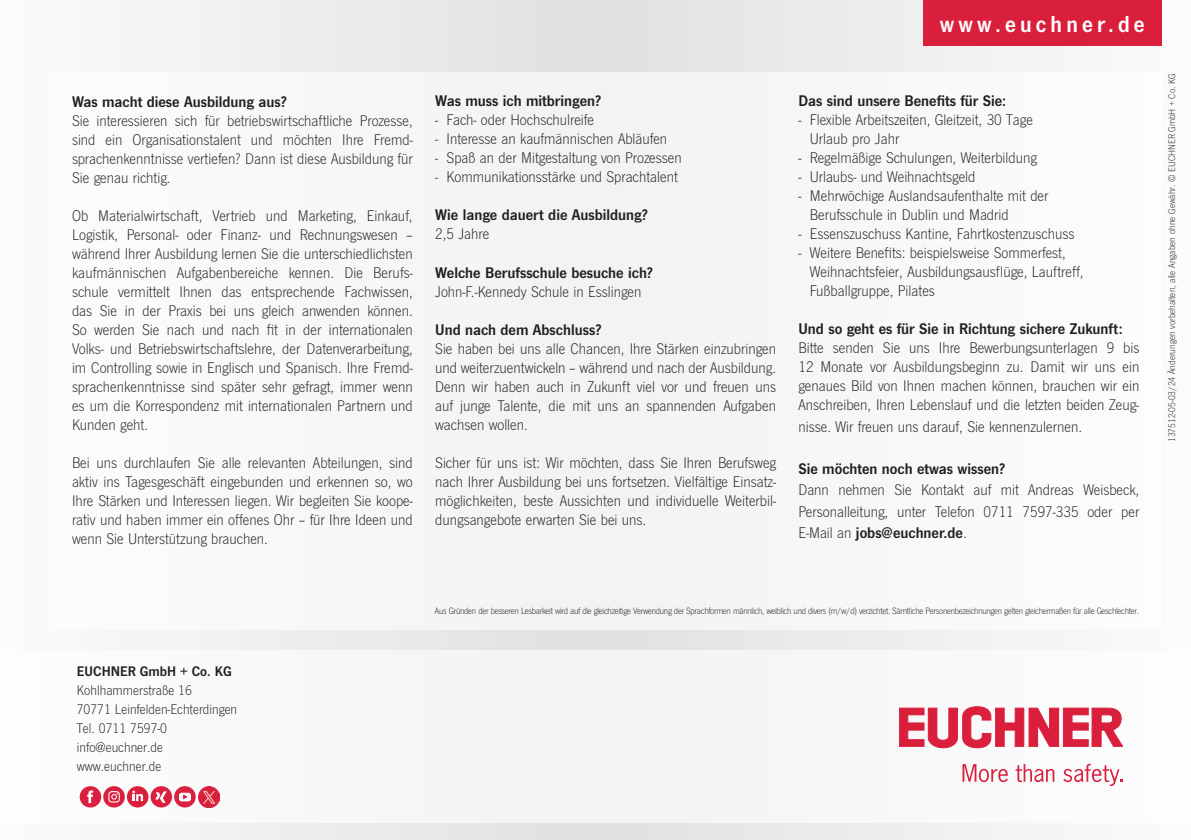
<style>
.page{position:relative;width:1191px;height:840px;background:#fff}
.page>*{position:absolute;margin:0;border:0;box-sizing:border-box;transform-origin:0 0}
.t1{font:24px "News Got Dem";letter-spacing:.18em;color:#fff}
.t2{font:300 16px/19px "News Got";color:#231f20;text-align:justify}
.t3{font:16px "News Got Dem";color:#231f20}
.t4{font:300 14.4px/19.2px "News Got";color:#231f20}
.t5{font:14.4px "News Got Dem";color:#231f20}
.t6{font:300 10px "News Got";color:#231f20}
.t7{font:300 9.6px "News Got";letter-spacing:-.03em;color:#231f20}
.s1{font-family:"News Got";font-weight:300}
</style>
<div class="page">
<div style="left:0;top:0;width:1191px;height:839px;background:linear-gradient(to right,#edeeef,#eeeeef)"></div>
<div style="left:923px;top:0;width:238px;height:45px;background:#da1f3d"></div>
<div style="left:0;top:649px;width:1191px;height:172px;background:#f7f7f8"></div>
<div style="left:50px;top:72px;width:1111px;height:557px;background:#f7f7f8"></div>
<svg style="left:899px;top:706px;width:224px;height:41px"></svg>
<svg style="left:962px;top:764px;width:46px;height:17px"></svg>
<svg style="left:1015px;top:764px;width:39px;height:17px"></svg>
<svg style="left:1063px;top:763px;width:60px;height:22px"></svg>
<div style="left:80px;top:785px;width:21px;height:22px;background:#da203e;border-radius:50%"></div>
<svg style="left:87px;top:790px;width:6px;height:12px"></svg>
<svg style="left:103px;top:785px;width:22px;height:22px"></svg>
<svg style="left:108px;top:790px;width:12px;height:12px"></svg>
<svg style="left:127px;top:785px;width:21px;height:22px"></svg>
<svg style="left:132px;top:790px;width:11px;height:10px"></svg>
<svg style="left:151px;top:785px;width:21px;height:22px"></svg>
<svg style="left:155px;top:790px;width:12px;height:12px"></svg>
<svg style="left:174px;top:785px;width:22px;height:22px"></svg>
<svg style="left:179px;top:792px;width:12px;height:9px"></svg>
<img style="left:198px;top:786px;width:21px;height:21px">
<h1 class="t1" style="left:940px;top:10px;width:206px">www.euchner.de</h1>
<p class="t3" style="left:72px;top:92px;width:217px">Was macht diese Ausbildung aus?</p>
<p class="t2" style="left:72px;top:111px;width:342px">Sie interessieren sich für betriebswirtschaftliche Prozesse, sind ein Organisationstalent und möchten Ihre Fremd&shy;sprachenkenntnisse vertiefen? Dann ist diese Ausbildung für Sie genau richtig.</p>
<p class="t2" style="left:72px;top:206px;width:342px">Ob Materialwirtschaft, Vertrieb und Marketing, Einkauf, Logistik, Personal- oder Finanz- und Rechnungswesen – während Ihrer Ausbildung lernen Sie die unterschiedlichsten kaufmännischen Aufgabenbereiche kennen. Die Berufs&shy;schule vermittelt Ihnen das entsprechende Fachwissen, das Sie in der Praxis bei uns gleich anwenden können.<br>So werden Sie nach und nach fit in der internationalen Volks- und Betriebswirtschaftslehre, der Datenverarbeitung, im Controlling sowie in Englisch und Spanisch. Ihre Fremd&shy;sprachenkenntnisse sind später sehr gefragt, immer wenn es um die Korrespondenz mit internationalen Partnern und Kunden geht.</p>
<p class="t2" style="left:72px;top:453px;width:342px">Bei uns durchlaufen Sie alle relevanten Abteilungen, sind aktiv ins Tagesgeschäft eingebunden und erkennen so, wo Ihre Stärken und Interessen liegen. Wir begleiten Sie koope&shy;rativ und haben immer ein offenes Ohr – für Ihre Ideen und wenn Sie Unterstützung brauchen.</p>
<p class="t3" style="left:435px;top:92px;width:168px">Was muss ich mitbringen?</p>
<p class="t2" style="left:435px;top:111px;width:160px">- Fach- oder Hochschulreife</p>
<p class="t2" style="left:435px;top:130px;width:233px">- Interesse an kaufmännischen Abläufen</p>
<p class="t2" style="left:435px;top:149px;width:248px">- Spaß an der Mitgestaltung von Prozessen</p>
<p class="t2" style="left:435px;top:168px;width:244px">- Kommunikationsstärke und Sprachtalent</p>
<p class="t3" style="left:435px;top:206px;width:214px">Wie lange dauert die Ausbildung?</p>
<p class="t2" style="left:435px;top:225px;width:56px">2,5 Jahre</p>
<p class="t3" style="left:435px;top:263px;width:220px">Welche Berufsschule besuche ich?</p>
<p class="t2" style="left:435px;top:282px;width:208px">John-F.-Kennedy Schule in Esslingen</p>
<p class="t3" style="left:435px;top:320px;width:168px">Und nach dem Abschluss?</p>
<p class="t2" style="left:435px;top:339px;width:342px">Sie haben bei uns alle Chancen, Ihre Stärken einzubringen und weiterzuentwickeln – während und nach der Ausbildung.<br>Denn wir haben auch in Zukunft viel vor und freuen uns auf junge Talente, die mit uns an spannenden Aufgaben wachsen wollen.</p>
<p class="t2" style="left:435px;top:453px;width:342px">Sicher für uns ist: Wir möchten, dass Sie Ihren Berufsweg nach Ihrer Ausbildung bei uns fortsetzen. Vielfältige Einsatz&shy;möglichkeiten, beste Aussichten und individuelle Weiterbil&shy;dungsangebote erwarten Sie bei uns.</p>
<p class="t3" style="left:798px;top:91px;width:209px">Das sind unsere Benefits für Sie:</p>
<p class="t2" style="left:810px;top:111px;width:225px;text-indent:-11px">- Flexible Arbeitszeiten, Gleitzeit, 30 Tage<br>Urlaub pro Jahr</p>
<p class="t2" style="left:798px;top:149px;width:240px">- Regelmäßige Schulungen, Weiterbildung</p>
<p class="t2" style="left:798px;top:168px;width:178px">- Urlaubs- und Weihnachtsgeld</p>
<p class="t2" style="left:810px;top:187px;width:240px;text-indent:-11px">- Mehrwöchige Auslandsaufenthalte mit der<br>Berufsschule in Dublin und Madrid</p>
<p class="t2" style="left:798px;top:225px;width:277px">- Essenszuschuss Kantine, Fahrtkostenzuschuss</p>
<p class="t2" style="left:810px;top:244px;width:275px;text-align:left;text-indent:-11px">- Weitere Benefits: beispielsweise Sommerfest,<br>Weihnachtsfeier, Ausbildungsausflüge, Lauftreff,<br>Fußballgruppe, Pilates</p>
<p class="t3" style="left:798px;top:319px;width:326px">Und so geht es für Sie in Richtung sichere Zukunft:</p>
<p class="t2" style="left:798px;top:338px;width:342px">Bitte senden Sie uns Ihre Bewerbungsunterlagen 9 bis 12 Monate vor Ausbildungsbeginn zu. Damit wir uns ein genaues Bild von Ihnen machen können, brauchen wir ein Anschreiben, Ihren Lebenslauf und die letzten beiden Zeug-</p>
<p class="t2" style="left:798px;top:417px;width:285px">nisse. Wir freuen uns darauf, Sie kennenzulernen.</p>
<p class="t3" style="left:798px;top:459px;width:209px">Sie möchten noch etwas wissen?</p>
<p class="t2" style="left:798px;top:479px;width:342px;line-height:21.2px">Dann nehmen Sie Kontakt auf mit Andreas Weisbeck,<br>Personalleitung, unter Telefon 0711 7597-335 oder per</p>
<p class="t3" style="left:798px;top:523px;width:170px"><span class="s1">E-Mail an</span> jobs@euchner.de<span class="s1">.</span></p>
<p class="t6" style="left:1166px;top:442px;width:370px;rotate:-90deg">137512-05-03/24 Änderungen vorbehalten, alle Angaben ohne Gewähr. © EUCHNER GmbH + Co. KG</p>
<p class="t5" style="left:77px;top:662px;width:156px">EUCHNER GmbH + Co. KG</p>
<p class="t4" style="left:77px;top:680px;width:162px">Kohlhammerstraße 16<br>70771 Leinfelden-Echterdingen<br>Tel. 0711 7597-0 info@euchner.de www.euchner.de</p>
<p class="t7" style="left:435px;top:605px;width:705px">Aus Gründen der besseren Lesbarkeit wird auf die gleichzeitige Verwendung der Sprachformen männlich, weiblich und divers (m/w/d) verzichtet. Sämtliche Personenbezeichnungen gelten gleichermaßen für alle Geschlechter.</p>
</div>
